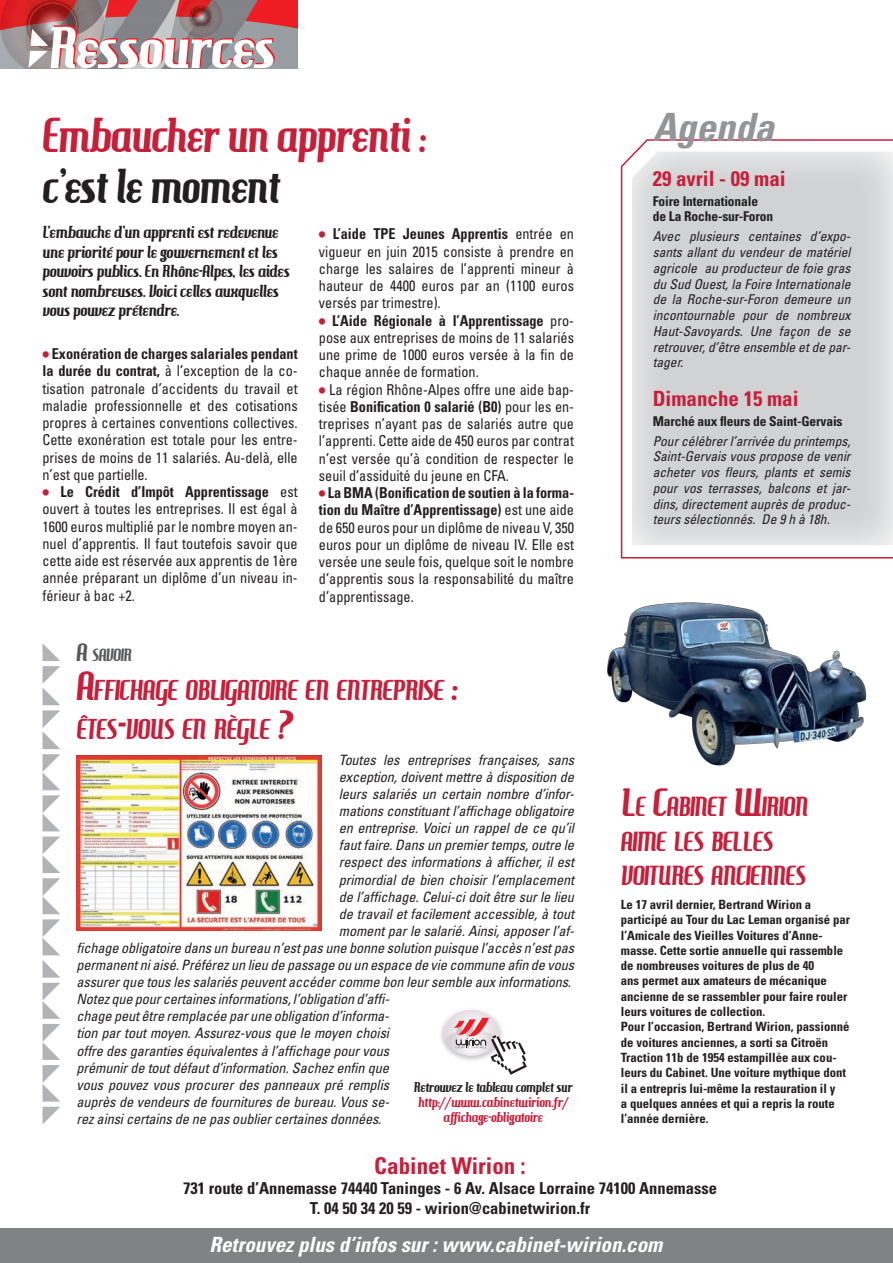
<style>
.page{position:relative;width:893px;height:1263px;background:#fff}
.page>*{position:absolute;margin:0;border:0;box-sizing:border-box;transform-origin:0 0}
.t1{font:46.5px "Hamburger Heaven";letter-spacing:-.005em;color:#c71f3a;scale:.94 1}
.t2{font:46.5px "Hamburger Heaven";letter-spacing:-.005em;color:#231f20;scale:.94 1}
.t3{font:italic 700 condensed 39px "Univers";color:#939598}
.t4{font:27.3px/39px "Hamburger Heaven";color:#c71f3a}
.t5{font:26.25px/34.5px "Hamburger Heaven";color:#c71f3a}
.t6{font:700 condensed 23.1px "Univers";color:#c71f3a}
.t7{font:italic 700 condensed 21px "Univers";color:#fff}
.t8{font:700 condensed 21px "Univers";color:#c71f3a}
.t9{font:16.8px "Hamburger Heaven";color:#57585a}
.t10{font:16.5px/19.5px "Hamburger Heaven";color:#231f20}
.t11{font:700 condensed 16.5px/19.8px "Univers";color:#231f20;text-align:center}
.t12{font:condensed 15px/17.2px "Univers";color:#231f20;text-align:justify;scale:.95 1}
.t13{font:italic condensed 14.25px "Univers";letter-spacing:-.01em;color:#231f20}
.t14{font:italic condensed 13.5px/15.8px "Univers";color:#231f20;text-align:justify}
.t15{font:700 condensed 13.5px/15.8px "Univers";letter-spacing:-.01em;color:#231f20}
.t16{font:13.5px/15px "Hamburger Heaven";color:#c71f3a;text-align:center}
.t17{font:13.5px "Hamburger Heaven";color:#231f20}
.t18{font:700 condensed 12.75px/15.3px "Univers";color:#231f20}
.s1{font-size:21px;color:#c71f3a}
.s2{font-weight:700}
.s3{font-size:24px}
.s4{font-size:39px}
.s5{font-size:37.5px}
</style>
<div class="page">
<svg style="left:0;top:0;width:297px;height:68px"></svg>
<div style="left:0;top:1229px;width:893px;height:34px;background:#808285"></div>
<svg style="left:620px;top:139px;width:273px;height:420px;background:#d8d7d9"></svg>
<svg style="left:43px;top:983px;width:17px;height:118px"></svg>
<svg style="left:43px;top:1107px;width:17px;height:17px"></svg>
<svg style="left:43px;top:644px;width:17px;height:333px"></svg>
<svg style="left:442px;top:1009px;width:85px;height:66px"></svg>
<img style="left:77px;top:755px;width:245px;height:176px">
<img style="left:607px;top:602px;width:260px;height:164px">
<h1 class="t1" style="left:43px;top:108px;width:409px">Embaucher un apprenti :</h1>
<h1 class="t2" style="left:43px;top:159px;width:253px">c’est le moment</h1>
<p class="t10" style="left:43px;top:223px;width:249px">L’embauche d’un apprenti est redevenue une priorité pour le gouvernement et les pouvoirs publics. En Rhône-Alpes, les aides sont nombreuses. Voici celles auxquelles vous pouvez prétendre.</p>
<p class="t12" style="left:43px;top:345px;width:270px"><span class="s1">•</span> <span class="s2">Exonération de charges salariales pendant la durée du contrat,</span> à l’exception de la co&shy;tisation patronale d’accidents du travail et maladie professionnelle et des cotisations propres à certaines conventions collectives.<br>Cette exonération est totale pour les entre&shy;prises de moins de 11 salariés. Au-delà, elle n’est que partielle.</p>
<p class="t12" style="left:43px;top:483px;width:270px"><span class="s1">•</span> <span class="s2">Le Crédit d’Impôt Apprentissage</span> est ouvert à toutes les entreprises. Il est égal à 1600 euros multiplié par le nombre moyen an&shy;nuel d’apprentis. Il faut toutefois savoir que cette aide est réservée aux apprentis de 1ère année préparant un diplôme d’un niveau in&shy;férieur à bac +2.</p>
<p class="t12" style="left:319px;top:225px;width:270px"><span class="s1">•</span> <span class="s2">L’aide TPE Jeunes Apprentis</span> entrée en vigueur en juin 2015 consiste à prendre en charge les salaires de l’apprenti mineur à hauteur de 4400 euros par an (1100 euros versés par trimestre).</p>
<p class="t12" style="left:319px;top:311px;width:270px"><span class="s1">•</span> <span class="s2">L’Aide Régionale à l’Apprentissage</span> pro&shy;pose aux entreprises de moins de 11 salariés une prime de 1000 euros versée à la fin de chaque année de formation.</p>
<p class="t12" style="left:319px;top:380px;width:270px"><span class="s1">•</span> La région Rhône-Alpes offre une aide bap&shy;tisée <span class="s2">Bonification 0 salarié (B0)</span> pour les en&shy;treprises n’ayant pas de salariés autre que l’apprenti. Cette aide de 450 euros par contrat n’est versée qu’à condition de respecter le seuil d’assiduité du jeune en CFA.</p>
<p class="t12" style="left:319px;top:484px;width:270px"><span class="s1">•</span> <span class="s2">La BMA (Bonification de soutien à la forma&shy;tion du Maître d’Apprentissage)</span> est une aide de 650 euros pour un diplôme de niveau V, 350 euros pour un diplôme de niveau IV. Elle est versée une seule fois, quelque soit le nombre d’apprentis sous la responsabilité du maître d’apprentissage.</p>
<p class="t9" style="left:77px;top:645px;width:57px"><span class="s3">A</span> SAVOIR</p>
<h3 class="t4" style="left:77px;top:671px;width:382px"><span class="s4">A</span>FFICHAGE OBLIGATOIRE EN ENTREPRISE <span class="s4">:<br></span>ÊTES<span class="s4">-</span>VOUS EN RÈGLE <span class="s4">?</span></h3>
<p class="t13" style="left:339px;top:751px;width:237px">Toutes les entreprises françaises, sans</p>
<p class="t13" style="left:339px;top:768px;width:237px">exception, doivent mettre à disposition de</p>
<p class="t13" style="left:339px;top:785px;width:237px">leurs salariés un certain nombre d’infor-</p>
<p class="t13" style="left:339px;top:802px;width:237px">mations constituant l’affichage obligatoire</p>
<p class="t13" style="left:339px;top:819px;width:237px">en entreprise. Voici un rappel de ce qu’il</p>
<p class="t13" style="left:339px;top:836px;width:237px">faut faire. Dans un premier temps, outre le</p>
<p class="t13" style="left:339px;top:853px;width:237px">respect des informations à afficher, il est</p>
<p class="t13" style="left:339px;top:870px;width:237px">primordial de bien choisir l’emplacement</p>
<p class="t13" style="left:339px;top:887px;width:237px">de l’affichage. Celui-ci doit être sur le lieu</p>
<p class="t13" style="left:339px;top:905px;width:237px">de travail et facilement accessible, à tout</p>
<p class="t13" style="left:339px;top:922px;width:237px">moment par le salarié. Ainsi, apposer l’af-</p>
<p class="t13" style="left:77px;top:939px;width:499px">fichage obligatoire dans un bureau n’est pas une bonne solution puisque l’accès n’est pas</p>
<p class="t13" style="left:77px;top:956px;width:499px">permanent ni aisé. Préférez un lieu de passage ou un espace de vie commune afin de vous</p>
<p class="t13" style="left:77px;top:973px;width:496px">assurer que tous les salariés peuvent accéder comme bon leur semble aux informations.</p>
<p class="t13" style="left:77px;top:990px;width:314px">Notez que pour certaines informations, l’obligation d’affi-</p>
<p class="t13" style="left:77px;top:1007px;width:314px">chage peut être remplacée par une obligation d’informa-</p>
<p class="t13" style="left:77px;top:1024px;width:314px">tion par tout moyen. Assurez-vous que le moyen choisi</p>
<p class="t13" style="left:77px;top:1041px;width:314px">offre des garanties équivalentes à l’affichage pour vous</p>
<p class="t13" style="left:77px;top:1058px;width:314px">prémunir de tout défaut d’information. Sachez enfin que</p>
<p class="t13" style="left:77px;top:1076px;width:314px">vous pouvez vous procurer des panneaux pré remplis</p>
<p class="t13" style="left:77px;top:1093px;width:314px">auprès de vendeurs de fournitures de bureau. Vous se-</p>
<p class="t13" style="left:77px;top:1110px;width:306px">rez ainsi certains de ne pas oublier certaines données.</p>
<p class="t17" style="left:414px;top:1079px;width:160px">Retrouvez le tableau complet sur</p>
<p class="t16" style="left:418px;top:1095px;width:152px">http://www.cabinetwirion.fr/ affichage-obligatoire</p>
<h2 class="t3" style="left:653px;top:103px;width:124px">Agenda</h2>
<h3 class="t8" style="left:653px;top:165px;width:134px">29 avril - 09 mai</h3>
<p class="t15" style="left:653px;top:193px;width:122px">Foire Internationale de La Roche-sur-Foron</p>
<p class="t14" style="left:653px;top:228px;width:199px">Avec plusieurs centaines d’expo&shy;sants allant du vendeur de matériel agricole au producteur de foie gras du Sud Ouest, la Foire Internationale de la Roche-sur-Foron demeure un incontournable pour de nombreux Haut-Savoyards. Une façon de se retrouver, d’être ensemble et de par&shy;tager.</p>
<h3 class="t8" style="left:653px;top:385px;width:147px">Dimanche 15 mai</h3>
<p class="t15" style="left:653px;top:413px;width:191px">Marché aux fleurs de Saint-Gervais</p>
<p class="t14" style="left:653px;top:433px;width:199px">Pour célébrer l’arrivée du printemps, Saint-Gervais vous propose de venir acheter vos fleurs, plants et semis pour vos terrasses, balcons et jar&shy;dins, directement auprès de produc&shy;teurs sélectionnés. De 9 h à 18h.</p>
<h3 class="t5" style="left:621px;top:790px;width:188px"><span class="s5">L</span>E <span class="s5">C</span>ABINET <span class="s5">W</span>IRION<br>AIME LES BELLES<br>VOITURES ANCIENNES</h3>
<p class="t18" style="left:621px;top:897px;width:231px">Le 17 avril dernier, Bertrand Wirion a participé au Tour du Lac Leman organisé par l’Amicale des Vieilles Voitures d’Anne&shy;masse. Cette sortie annuelle qui rassemble de nombreuses voitures de plus de 40<br>ans permet aux amateurs de mécanique ancienne de se rassembler pour faire rouler leurs voitures de collection.<br>Pour l’occasion, Bertrand Wirion, passionné de voitures anciennes, a sorti sa Citroën Traction 11b de 1954 estampillée aux cou&shy;leurs du Cabinet. Une voiture mythique dont il a entrepris lui-même la restauration il y<br>a quelques années et qui a repris la route l’année dernière.</p>
<h3 class="t6" style="left:374px;top:1151px;width:153px">Cabinet Wirion :</h3>
<p class="t11" style="left:183px;top:1178px;width:535px">731 route d’Annemasse 74440 Taninges - 6 Av. Alsace Lorraine 74100 Annemasse<br>T. 04 50 34 20 59 - wirion@cabinetwirion.fr</p>
<h3 class="t7" style="left:209px;top:1231px;width:456px">Retrouvez plus d’infos sur : www.cabinet-wirion.com</h3>
</div>
